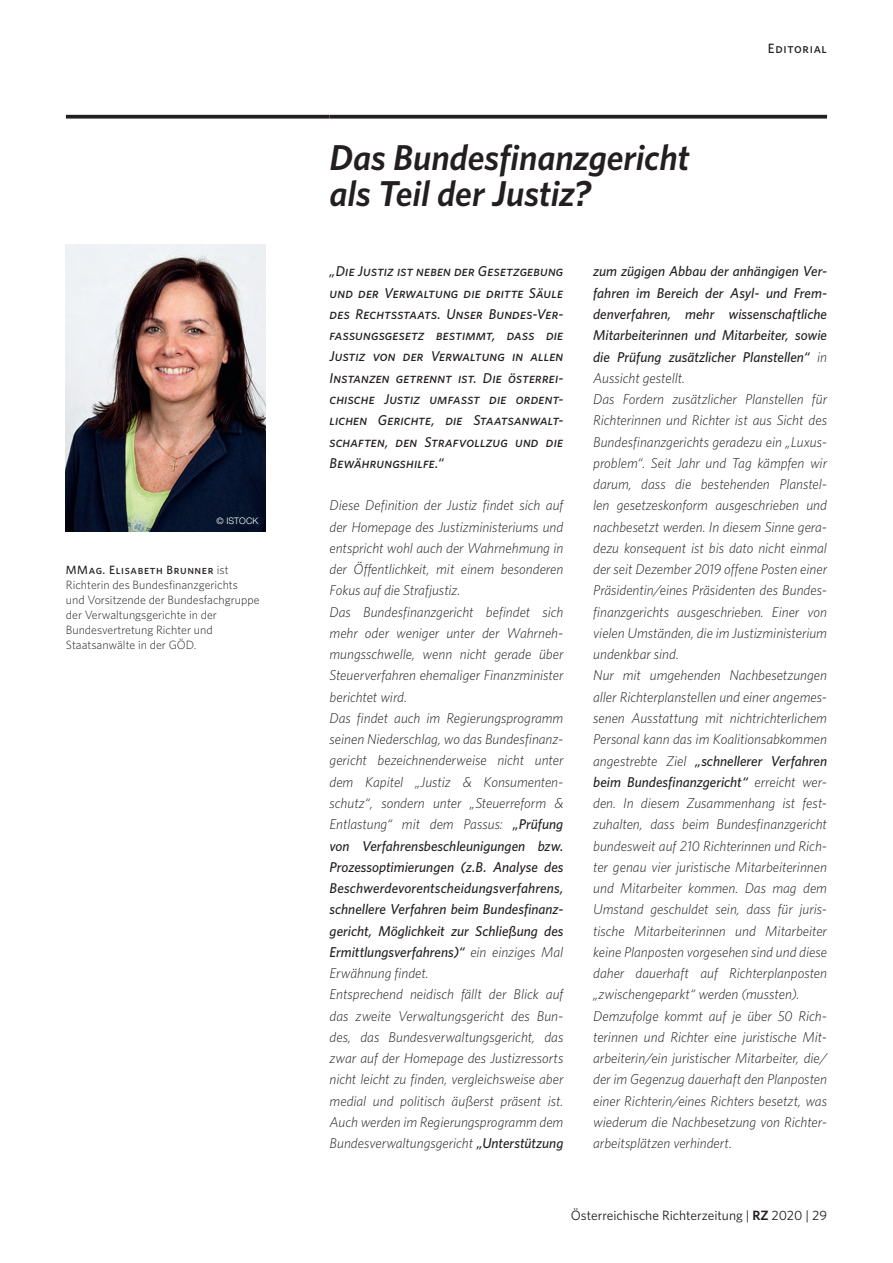
<style>
.page{position:relative;width:893px;height:1263px;background:#fff}
.page>*{position:absolute;margin:0;border:0;box-sizing:border-box;transform-origin:0 0}
.t1{font:italic 600 36px/36px "Whitney";letter-spacing:-.005em;color:#231f20}
.t2{font:italic 300 14.25px/21.3px "Whitney";color:#231f20}
.t3{font:italic 500 14.25px/21.3px "Whitney";letter-spacing:.005em;color:#231f20;text-align:justify}
.t4{font:13.5px "Whitney";color:#231f20}
.t5{font:500 13.5px "Whitney";letter-spacing:.05em;color:#231f20}
.t6{font:300 12px/15px "Whitney";color:#231f20}
.t7{font:300 9px "Helvetica Neue";letter-spacing:.02em;color:#fff}
.s1{font-weight:500}
.s2{font-weight:600}
</style>
<div class="page">
<svg style="left:66px;top:115px;width:264px;height:4px"></svg>
<svg style="left:330px;top:115px;width:497px;height:4px;background:#3a3738"></svg>
<img style="left:66px;top:244px;width:200px;height:287px">
<p class="t7" style="left:217px;top:514px;width:43px">© ISTOCK</p>
<p class="t6" style="left:66px;top:562px;width:195px"><span class="s1">MMag. Elisabeth Brunner</span> ist<br>Richterin des Bundesfinanzgerichts und Vorsitzende der Bundesfachgruppe der Verwaltungsgerichte in der<br>Bundesvertretung Richter und<br>Staatsanwälte in der GÖD.</p>
<h1 class="t1" style="left:330px;top:138px;width:362px">Das Bundesfinanzgericht als Teil der Justiz?</h1>
<p class="t5" style="left:768px;top:40px;width:61px">Editorial</p>
<p class="t3" style="left:330px;top:261px;width:235px">„Die Justiz ist neben der Gesetzgebung und der Verwaltung die dritte Säule des Rechtsstaats. Unser Bundes-Ver&shy;fassungsgesetz bestimmt, dass die Justiz von der Verwaltung in allen Instanzen getrennt ist. Die österrei&shy;chische Justiz umfasst die ordent&shy;lichen Gerichte, die Staatsanwalt&shy;schaften, den Strafvollzug und die Bewährungshilfe.“</p>
<p class="t2" style="left:330px;top:494px;width:235px">Diese Definition der Justiz findet sich auf der Homepage des Justizministeriums und entspricht wohl auch der Wahrnehmung in der Öffentlichkeit, mit einem besonderen Fokus auf die Strafjustiz.<br>Das Bundesfinanzgericht befindet sich mehr oder weniger unter der Wahrneh&shy;mungsschwelle, wenn nicht gerade über Steuerverfahren ehemaliger Finanzminister berichtet wird.<br>Das findet auch im Regierungsprogramm seinen Niederschlag, wo das Bundesfinanz&shy;gericht bezeichnenderweise nicht unter dem Kapitel „Justiz &amp; Konsumenten&shy;schutz“, sondern unter „Steuerreform &amp; Entlastung“ mit dem Passus: <span class="s1">„Prüfung von Verfahrensbeschleunigungen bzw.<br>Prozessoptimierungen (z.B. Analyse des Beschwerdevorentscheidungsverfahrens, schnellere Verfahren beim Bundesfinanz&shy;gericht, Möglichkeit zur Schließung des Ermittlungsverfahrens)“</span> ein einziges Mal Erwähnung findet.<br>Entsprechend neidisch fällt der Blick auf das zweite Verwaltungsgericht des Bun&shy;des, das Bundesverwaltungsgericht, das zwar auf der Homepage des Justizressorts nicht leicht zu finden, vergleichsweise aber medial und politisch äußerst präsent ist.<br>Auch werden im Regierungsprogramm dem Bundesverwaltungsgericht <span class="s1">„Unterstützung</span></p>
<p class="t2" style="left:593px;top:260px;width:235px"><span class="s1">zum zügigen Abbau der anhängigen Ver&shy;fahren im Bereich der Asyl- und Frem&shy;denverfahren, mehr wissenschaftliche Mitarbeiterinnen und Mitarbeiter, sowie die Prüfung zusätzlicher Planstellen“</span> in Aussicht gestellt.<br>Das Fordern zusätzlicher Planstellen für Richterinnen und Richter ist aus Sicht des Bundesfinanzgerichts geradezu ein „Luxus&shy;problem“. Seit Jahr und Tag kämpfen wir darum, dass die bestehenden Planstel&shy;len gesetzeskonform ausgeschrieben und nachbesetzt werden. In diesem Sinne gera&shy;dezu konsequent ist bis dato nicht einmal der seit Dezember 2019 offene Posten einer Präsidentin/eines Präsidenten des Bundes&shy;finanzgerichts ausgeschrieben. Einer von vielen Umständen, die im Justizministerium undenkbar sind.<br>Nur mit umgehenden Nachbesetzungen aller Richterplanstellen und einer angemes&shy;senen Ausstattung mit nichtrichterlichem Personal kann das im Koalitionsabkommen angestrebte Ziel <span class="s1">„schnellerer Verfahren beim Bundesfinanzgericht“</span> erreicht wer&shy;den. In diesem Zusammenhang ist fest&shy;zuhalten, dass beim Bundesfinanzgericht bundesweit auf 210 Richterinnen und Rich&shy;ter genau vier juristische Mitarbeiterinnen und Mitarbeiter kommen. Das mag dem Umstand geschuldet sein, dass für juris&shy;tische Mitarbeiterinnen und Mitarbeiter keine Planposten vorgesehen sind und diese daher dauerhaft auf Richterplanposten „zwischengeparkt“ werden (mussten).<br>Demzufolge kommt auf je über 50 Rich&shy;terinnen und Richter eine juristische Mit&shy;arbeiterin/ein juristischer Mitarbeiter, die/ der im Gegenzug dauerhaft den Planposten einer Richterin/eines Richters besetzt, was wiederum die Nachbesetzung von Richter&shy;arbeitsplätzen verhindert.</p>
<p class="t4" style="left:571px;top:1207px;width:258px">Österreichische Richterzeitung | <span class="s2">RZ</span> 2020 | 29</p>
</div>
